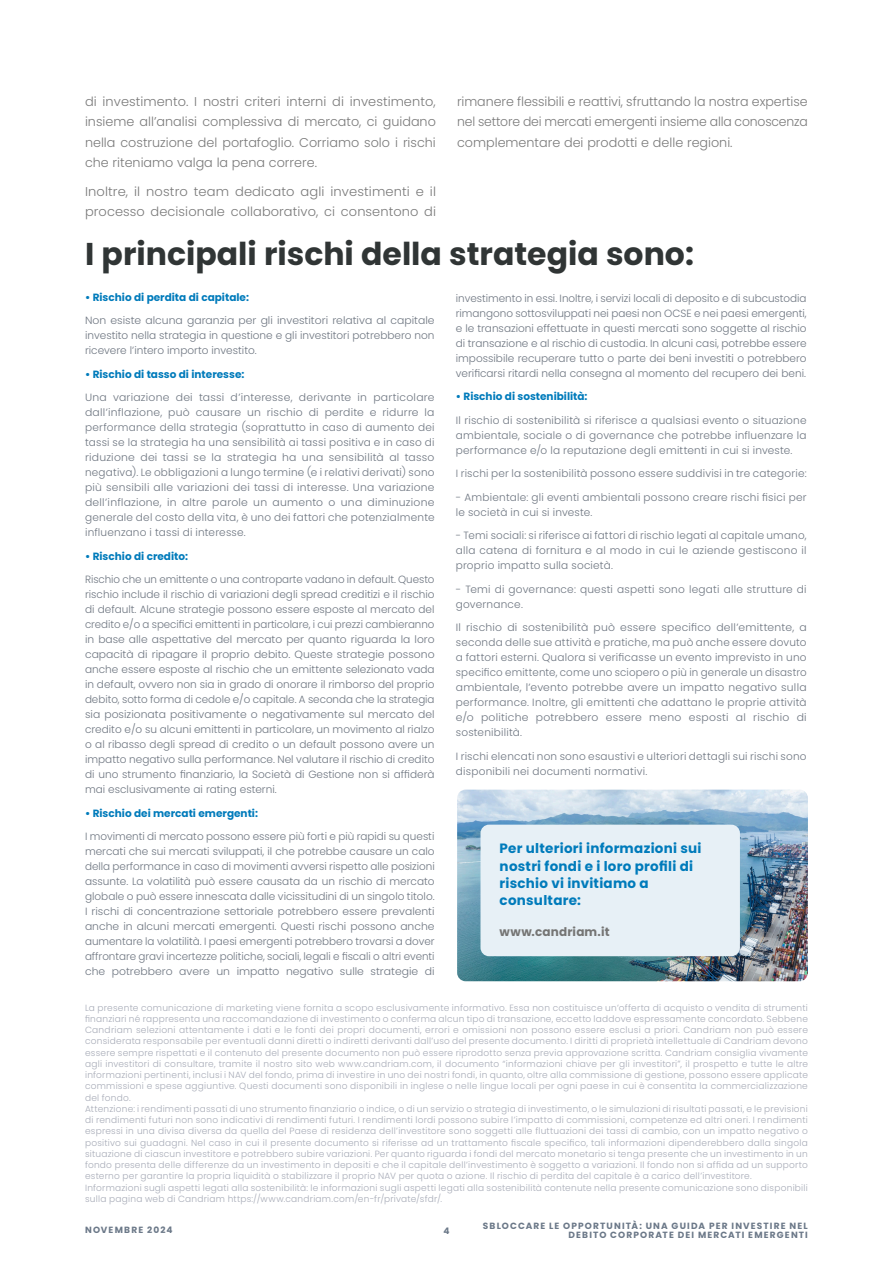
<style>
.page{position:relative;width:893px;height:1263px;background:#fff}
.page>*{position:absolute;margin:0;border:0;box-sizing:border-box;transform-origin:0 0}
.t1{font:700 31.5px "Poppins";color:#303535}
.t2{font:700 13.5px/17.2px "Poppins";letter-spacing:.02em;color:#007bbb}
.t3{font:300 12.75px/20.2px "Poppins";color:#7a7a7a;text-align:justify}
.t4{font:700 12px "Poppins";letter-spacing:.015em;color:#757574}
.t5{font:300 10.5px/15px "Poppins";letter-spacing:.02em;color:#6e7681;text-align:justify}
.t6{font:700 10.5px "Poppins";color:#007bbb}
.t7{font:300 9px/11.2px "Poppins";letter-spacing:.025em;color:#a7abb7}
.t8{font:700 9px/9px "Poppins";letter-spacing:.13em;color:#6b7888;text-align:right}
</style>
<div class="page">
<img style="left:457px;top:790px;width:351px;height:191px">
<div style="left:480px;top:825px;width:260px;height:131px;background:#e7f0f6;border-radius:9px"></div>
<p class="t3" style="left:85px;top:92px;width:352px">di investimento. I nostri criteri interni di investimento, insieme all’analisi complessiva di mercato, ci guidano nella costruzione del portafoglio. Corriamo solo i rischi che riteniamo valga la pena correre.</p>
<p class="t3" style="left:85px;top:181px;width:352px">Inoltre, il nostro team dedicato agli investimenti e il processo decisionale collaborativo, ci consentono di</p>
<p class="t3" style="left:457px;top:92px;width:352px">rimanere flessibili e reattivi, sfruttando la nostra expertise nel settore dei mercati emergenti insieme alla conoscenza complementare dei prodotti e delle regioni.</p>
<h1 class="t1" style="left:85px;top:236px;width:610px">I principali rischi della strategia sono:</h1>
<p class="t6" style="left:85px;top:291px;width:165px">• Rischio di perdita di capitale:</p>
<p class="t5" style="left:85px;top:313px;width:351px">Non esiste alcuna garanzia per gli investitori relativa al capitale investito nella strategia in questione e gli investitori potrebbero non ricevere l’intero importo investito.</p>
<p class="t6" style="left:85px;top:368px;width:161px">• Rischio di tasso di interesse:</p>
<p class="t5" style="left:85px;top:390px;width:351px">Una variazione dei tassi d’interesse, derivante in particolare dall’inflazione, può causare un rischio di perdite e ridurre la performance della strategia (soprattutto in caso di aumento dei tassi se la strategia ha una sensibilità ai tassi positiva e in caso di riduzione dei tassi se la strategia ha una sensibilità al tasso negativa). Le obbligazioni a lungo termine (e i relativi derivati) sono più sensibili alle variazioni dei tassi di interesse. Una variazione dell’inflazione, in altre parole un aumento o una diminuzione generale del costo della vita, è uno dei fattori che potenzialmente influenzano i tassi di interesse.</p>
<p class="t6" style="left:85px;top:550px;width:105px">• Rischio di credito:</p>
<p class="t5" style="left:85px;top:572px;width:351px">Rischio che un emittente o una controparte vadano in default. Questo rischio include il rischio di variazioni degli spread creditizi e il rischio di default. Alcune strategie possono essere esposte al mercato del credito e/o a specifici emittenti in particolare, i cui prezzi cambieranno in base alle aspettative del mercato per quanto riguarda la loro capacità di ripagare il proprio debito. Queste strategie possono anche essere esposte al rischio che un emittente selezionato vada in default, ovvero non sia in grado di onorare il rimborso del proprio debito, sotto forma di cedole e/o capitale. A seconda che la strategia sia posizionata positivamente o negativamente sul mercato del credito e/o su alcuni emittenti in particolare, un movimento al rialzo o al ribasso degli spread di credito o un default possono avere un impatto negativo sulla performance. Nel valutare il rischio di credito di uno strumento finanziario, la Società di Gestione non si affiderà mai esclusivamente ai rating esterni.</p>
<p class="t6" style="left:85px;top:807px;width:174px">• Rischio dei mercati emergenti:</p>
<p class="t5" style="left:85px;top:829px;width:351px">I movimenti di mercato possono essere più forti e più rapidi su questi mercati che sui mercati sviluppati, il che potrebbe causare un calo della performance in caso di movimenti avversi rispetto alle posizioni assunte. La volatilità può essere causata da un rischio di mercato globale o può essere innescata dalle vicissitudini di un singolo titolo.<br>I rischi di concentrazione settoriale potrebbero essere prevalenti anche in alcuni mercati emergenti. Questi rischi possono anche aumentare la volatilità. I paesi emergenti potrebbero trovarsi a dover affrontare gravi incertezze politiche, sociali, legali e fiscali o altri eventi che potrebbero avere un impatto negativo sulle strategie di</p>
<p class="t5" style="left:456px;top:291px;width:352px">investimento in essi. Inoltre, i servizi locali di deposito e di subcustodia rimangono sottosviluppati nei paesi non OCSE e nei paesi emergenti, e le transazioni effettuate in questi mercati sono soggette al rischio di transazione e al rischio di custodia. In alcuni casi, potrebbe essere impossibile recuperare tutto o parte dei beni investiti o potrebbero verificarsi ritardi nella consegna al momento del recupero dei beni.</p>
<p class="t6" style="left:456px;top:391px;width:133px">• Rischio di sostenibilità:</p>
<p class="t5" style="left:456px;top:413px;width:352px">Il rischio di sostenibilità si riferisce a qualsiasi evento o situazione ambientale, sociale o di governance che potrebbe influenzare la performance e/o la reputazione degli emittenti in cui si investe.</p>
<p class="t5" style="left:456px;top:466px;width:352px">I rischi per la sostenibilità possono essere suddivisi in tre categorie:</p>
<p class="t5" style="left:456px;top:490px;width:352px">- Ambientale: gli eventi ambientali possono creare rischi fisici per le società in cui si investe.</p>
<p class="t5" style="left:456px;top:528px;width:352px">- Temi sociali: si riferisce ai fattori di rischio legati al capitale umano, alla catena di fornitura e al modo in cui le aziende gestiscono il proprio impatto sulla società.</p>
<p class="t5" style="left:456px;top:582px;width:352px">- Temi di governance: questi aspetti sono legati alle strutture di governance.</p>
<p class="t5" style="left:456px;top:620px;width:352px">Il rischio di sostenibilità può essere specifico dell’emittente, a seconda delle sue attività e pratiche, ma può anche essere dovuto a fattori esterni. Qualora si verificasse un evento imprevisto in uno specifico emittente, come uno sciopero o più in generale un disastro ambientale, l’evento potrebbe avere un impatto negativo sulla performance. Inoltre, gli emittenti che adattano le proprie attività e/o politiche potrebbero essere meno esposti al rischio di sostenibilità.</p>
<p class="t5" style="left:456px;top:749px;width:352px">I rischi elencati non sono esaustivi e ulteriori dettagli sui rischi sono disponibili nei documenti normativi.</p>
<p class="t2" style="left:500px;top:840px;width:203px">Per ulteriori informazioni sui nostri fondi e i loro profili di rischio vi invitiamo a consultare:</p>
<p class="t4" style="left:500px;top:924px;width:112px">www.candriam.it</p>
<p class="t7" style="left:85px;top:1002px;width:724px">La presente comunicazione di marketing viene fornita a scopo esclusivamente informativo. Essa non costituisce un’offerta di acquisto o vendita di strumenti finanziari né rappresenta una raccomandazione di investimento o conferma alcun tipo di transazione, eccetto laddove espressamente concordato. Sebbene Candriam selezioni attentamente i dati e le fonti dei propri documenti, errori e omissioni non possono essere esclusi a priori. Candriam non può essere considerata responsabile per eventuali danni diretti o indiretti derivanti dall’uso del presente documento. I diritti di proprietà intellettuale di Candriam devono essere sempre rispettati e il contenuto del presente documento non può essere riprodotto senza previa approvazione scritta. Candriam consiglia vivamente agli investitori di consultare, tramite il nostro sito web www.candriam.com, il documento “informazioni chiave per gli investitori”, il prospetto e tutte le altre informazioni pertinenti, inclusi i NAV del fondo, prima di investire in uno dei nostri fondi, in quanto, oltre alla commissione di gestione, possono essere applicate commissioni e spese aggiuntive. Questi documenti sono disponibili in inglese o nelle lingue locali per ogni paese in cui è consentita la commercializzazione del fondo.<br>Attenzione: i rendimenti passati di uno strumento finanziario o indice, o di un servizio o strategia di investimento, o le simulazioni di risultati passati, e le previsioni di rendimenti futuri non sono indicativi di rendimenti futuri. I rendimenti lordi possono subire l’impatto di commissioni, competenze ed altri oneri. I rendimenti espressi in una divisa diversa da quella del Paese di residenza dell’investitore sono soggetti alle fluttuazioni dei tassi di cambio, con un impatto negativo o positivo sui guadagni. Nel caso in cui il presente documento si riferisse ad un trattamento fiscale specifico, tali informazioni dipenderebbero dalla singola situazione di ciascun investitore e potrebbero subire variazioni. Per quanto riguarda i fondi del mercato monetario si tenga presente che un investimento in un fondo presenta delle differenze da un investimento in depositi e che il capitale dell’investimento è soggetto a variazioni. Il fondo non si affida ad un supporto esterno per garantire la propria liquidità o stabilizzare il proprio NAV per quota o azione. Il rischio di perdita del capitale è a carico dell’investitore.<br>Informazioni sugli aspetti legati alla sostenibilità: le informazioni sugli aspetti legati alla sostenibilità contenute nella presente comunicazione sono disponibili sulla pagina web di Candriam https://www.candriam.com/en-fr/private/sfdr/.</p>
<p class="t8" style="left:85px;top:1225px;width:89px">NOVEMBRE 2024</p>
<p class="t8" style="left:443px;top:1226px;width:8px">4</p>
<p class="t8" style="left:483px;top:1222px;width:327px">SBLOCCARE LE OPPORTUNITÀ: UNA GUIDA PER INVESTIRE NEL<br>DEBITO CORPORATE DEI MERCATI EMERGENTI</p>
</div>
